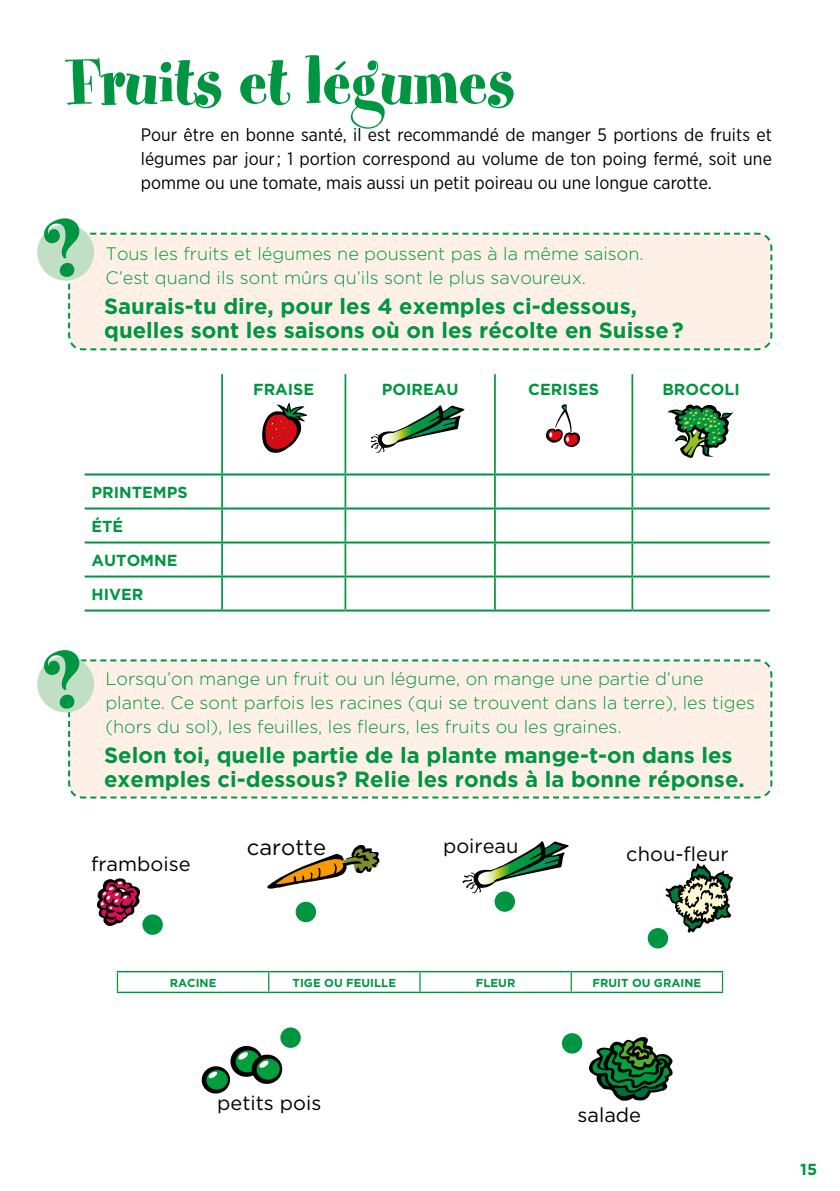
<style>
.page{position:relative;width:840px;height:1191px;background:#fff}
.page>*{position:absolute;margin:0;border:0;box-sizing:border-box;transform-origin:0 0}
.t1{font:72px "Spumoni LP";color:#009641}
.t2{font:700 22px/24px "Gotham";color:#009641}
.t3{font:22px "Gotham";color:#000}
.t4{font:20px "Gotham";color:#000}
.t5{font:300 18px/24px "Gotham";color:#009641}
.t6{font:18px/24px "Gotham Narrow";color:#000;text-align:justify}
.t7{font:700 16px/34px "Gotham";color:#009641}
.t8{font:700 11.6px "Gotham";color:#009641}
</style>
<div class="page">
<svg style="left:68px;top:232px;width:705px;height:119px;background:#f0ecdf"></svg>
<svg style="left:68px;top:659px;width:705px;height:140px;background:#f1ecdf"></svg>
<div style="left:37px;top:224px;width:57px;height:57px;background:#c1dfc4;border-radius:50%"></div>
<div style="left:37px;top:656px;width:57px;height:56px;background:#c1dfc4;border-radius:50%"></div>
<hr style="left:85px;top:609px;width:137px;height:2px;background:#009641">
<hr style="left:222px;top:609px;width:123px;height:2px;background:#009641">
<hr style="left:345px;top:609px;width:149px;height:2px;background:#009641">
<hr style="left:494px;top:609px;width:138px;height:2px;background:#009641">
<hr style="left:632px;top:609px;width:137px;height:2px;background:#009641">
<hr style="left:221px;top:374px;width:2px;height:99px;background:#009641">
<hr style="left:344px;top:374px;width:2px;height:99px;background:#009641">
<hr style="left:494px;top:374px;width:1px;height:99px;background:#009641">
<hr style="left:631px;top:374px;width:2px;height:99px;background:#009641">
<hr style="left:221px;top:475px;width:2px;height:32px;background:#009641">
<hr style="left:344px;top:475px;width:2px;height:32px;background:#009641">
<hr style="left:494px;top:475px;width:1px;height:32px;background:#009641">
<hr style="left:631px;top:475px;width:2px;height:32px;background:#009641">
<hr style="left:221px;top:509px;width:2px;height:32px;background:#009641">
<hr style="left:344px;top:509px;width:2px;height:32px;background:#009641">
<hr style="left:494px;top:509px;width:1px;height:32px;background:#009641">
<hr style="left:631px;top:509px;width:2px;height:32px;background:#009641">
<hr style="left:221px;top:543px;width:2px;height:32px;background:#009641">
<hr style="left:344px;top:543px;width:2px;height:32px;background:#009641">
<hr style="left:494px;top:543px;width:1px;height:32px;background:#009641">
<hr style="left:631px;top:543px;width:2px;height:32px;background:#009641">
<hr style="left:221px;top:577px;width:2px;height:32px;background:#009641">
<hr style="left:344px;top:577px;width:2px;height:32px;background:#009641">
<hr style="left:494px;top:577px;width:1px;height:32px;background:#009641">
<hr style="left:631px;top:577px;width:2px;height:32px;background:#009641">
<hr style="left:85px;top:473px;width:137px;height:2px;background:#009641">
<hr style="left:222px;top:473px;width:123px;height:2px;background:#009641">
<hr style="left:345px;top:473px;width:149px;height:2px;background:#009641">
<hr style="left:494px;top:473px;width:138px;height:2px;background:#009641">
<hr style="left:632px;top:473px;width:137px;height:2px;background:#009641">
<hr style="left:85px;top:507px;width:137px;height:2px;background:#009641">
<hr style="left:222px;top:507px;width:123px;height:2px;background:#009641">
<hr style="left:345px;top:507px;width:149px;height:2px;background:#009641">
<hr style="left:494px;top:507px;width:138px;height:2px;background:#009641">
<hr style="left:632px;top:507px;width:137px;height:2px;background:#009641">
<hr style="left:85px;top:541px;width:137px;height:2px;background:#009641">
<hr style="left:222px;top:541px;width:123px;height:2px;background:#009641">
<hr style="left:345px;top:541px;width:149px;height:2px;background:#009641">
<hr style="left:494px;top:541px;width:138px;height:2px;background:#009641">
<hr style="left:632px;top:541px;width:137px;height:2px;background:#009641">
<hr style="left:85px;top:575px;width:137px;height:2px;background:#009641">
<hr style="left:222px;top:575px;width:123px;height:2px;background:#009641">
<hr style="left:345px;top:575px;width:149px;height:2px;background:#009641">
<hr style="left:494px;top:575px;width:138px;height:2px;background:#009641">
<hr style="left:632px;top:575px;width:137px;height:2px;background:#009641">
<svg style="left:262px;top:402px;width:44px;height:51px"></svg>
<svg style="left:371px;top:405px;width:93px;height:48px"></svg>
<svg style="left:545px;top:404px;width:35px;height:43px"></svg>
<svg style="left:668px;top:404px;width:65px;height:54px"></svg>
<svg style="left:267px;top:845px;width:113px;height:44px"></svg>
<svg style="left:201px;top:1046px;width:82px;height:48px"></svg>
<svg style="left:589px;top:1037px;width:84px;height:64px"></svg>
<svg style="left:665px;top:863px;width:68px;height:70px"></svg>
<svg style="left:97px;top:878px;width:43px;height:48px"></svg>
<svg style="left:462px;top:841px;width:106px;height:52px"></svg>
<svg style="left:570px;top:972px;width:1px;height:19px"></svg>
<hr style="left:571px;top:971px;width:151px;height:1px;background:#009641">
<hr style="left:117px;top:971px;width:151px;height:1px;background:#009641">
<hr style="left:268px;top:971px;width:152px;height:1px;background:#009641">
<hr style="left:420px;top:971px;width:151px;height:1px;background:#009641">
<hr style="left:117px;top:991px;width:151px;height:2px;background:#009641">
<hr style="left:268px;top:991px;width:152px;height:2px;background:#009641">
<hr style="left:420px;top:991px;width:151px;height:2px;background:#009641">
<svg style="left:117px;top:972px;width:1px;height:19px"></svg>
<svg style="left:268px;top:972px;width:1px;height:19px"></svg>
<svg style="left:419px;top:972px;width:1px;height:19px"></svg>
<svg style="left:721px;top:972px;width:1px;height:19px"></svg>
<hr style="left:571px;top:991px;width:151px;height:2px;background:#009641">
<div style="left:142px;top:914px;width:21px;height:21px;background:#009641;border-radius:50%"></div>
<div style="left:295px;top:901px;width:21px;height:21px;background:#009641;border-radius:50%"></div>
<div style="left:494px;top:891px;width:20px;height:20px;background:#009641;border-radius:50%"></div>
<div style="left:647px;top:928px;width:20px;height:20px;background:#009641;border-radius:50%"></div>
<div style="left:561px;top:1033px;width:21px;height:20px;background:#009641;border-radius:50%"></div>
<div style="left:280px;top:1027px;width:20px;height:21px;background:#009641;border-radius:50%"></div>
<svg style="left:41px;top:224px;width:708px;height:106px;background:#f9f0e6"></svg>
<svg style="left:41px;top:655px;width:708px;height:123px;background:#f9efe5"></svg>
<h1 class="t1" style="left:68px;top:46px;width:448px">Fruits et légumes</h1>
<p class="t6" style="left:141px;top:122px;width:632px">Pour être en bonne santé, il est recommandé de manger 5 portions de fruits et légumes par jour ; 1 portion correspond au volume de ton poing fermé, soit une pomme ou une tomate, mais aussi un petit poireau ou une longue carotte.</p>
<p class="t5" style="left:105px;top:241px;width:539px">Tous les fruits et légumes ne poussent pas à la même saison.<br>C’est quand ils sont mûrs qu’ils sont le plus savoureux.</p>
<p class="t2" style="left:104px;top:293px;width:580px">Saurais-tu dire, pour les 4 exemples ci-dessous, quelles sont les saisons où on les récolte en Suisse?</p>
<p class="t7" style="left:91px;top:475px;width:98px">PRINTEMPS<br>ÉTÉ<br>AUTOMNE<br>HIVER</p>
<p class="t7" style="left:253px;top:372px;width:63px">FRAISE</p>
<p class="t7" style="left:381px;top:372px;width:78px">POIREAU</p>
<p class="t7" style="left:528px;top:372px;width:72px">CERISES</p>
<p class="t7" style="left:662px;top:372px;width:79px">BROCOLI</p>
<p class="t5" style="left:105px;top:666px;width:651px">Lorsqu’on mange un fruit ou un légume, on mange une partie d’une plante. Ce sont parfois les racines (qui se trouvent dans la terre), les tiges (hors du sol), les feuilles, les fleurs, les fruits ou les graines.</p>
<p class="t2" style="left:104px;top:742px;width:641px">Selon toi, quelle partie de la plante mange-t-on dans les exemples ci-dessous? Relie les ronds à la bonne réponse.</p>
<p class="t4" style="left:91px;top:853px;width:101px">framboise</p>
<p class="t4" style="left:443px;top:835px;width:77px">poireau</p>
<p class="t3" style="left:247px;top:834px;width:81px">carotte</p>
<p class="t4" style="left:626px;top:843px;width:104px">chou-fleur</p>
<p class="t8" style="left:170px;top:975px;width:48px">RACINE</p>
<p class="t8" style="left:292px;top:975px;width:105px">TIGE OU FEUILLE</p>
<p class="t8" style="left:475px;top:975px;width:41px">FLEUR</p>
<p class="t8" style="left:592px;top:975px;width:110px">FRUIT OU GRAINE</p>
<p class="t4" style="left:217px;top:1091px;width:105px">petits pois</p>
<p class="t4" style="left:577px;top:1103px;width:65px">salade</p>
<p class="t7" style="left:799px;top:1152px;width:18px">15</p>
</div>
